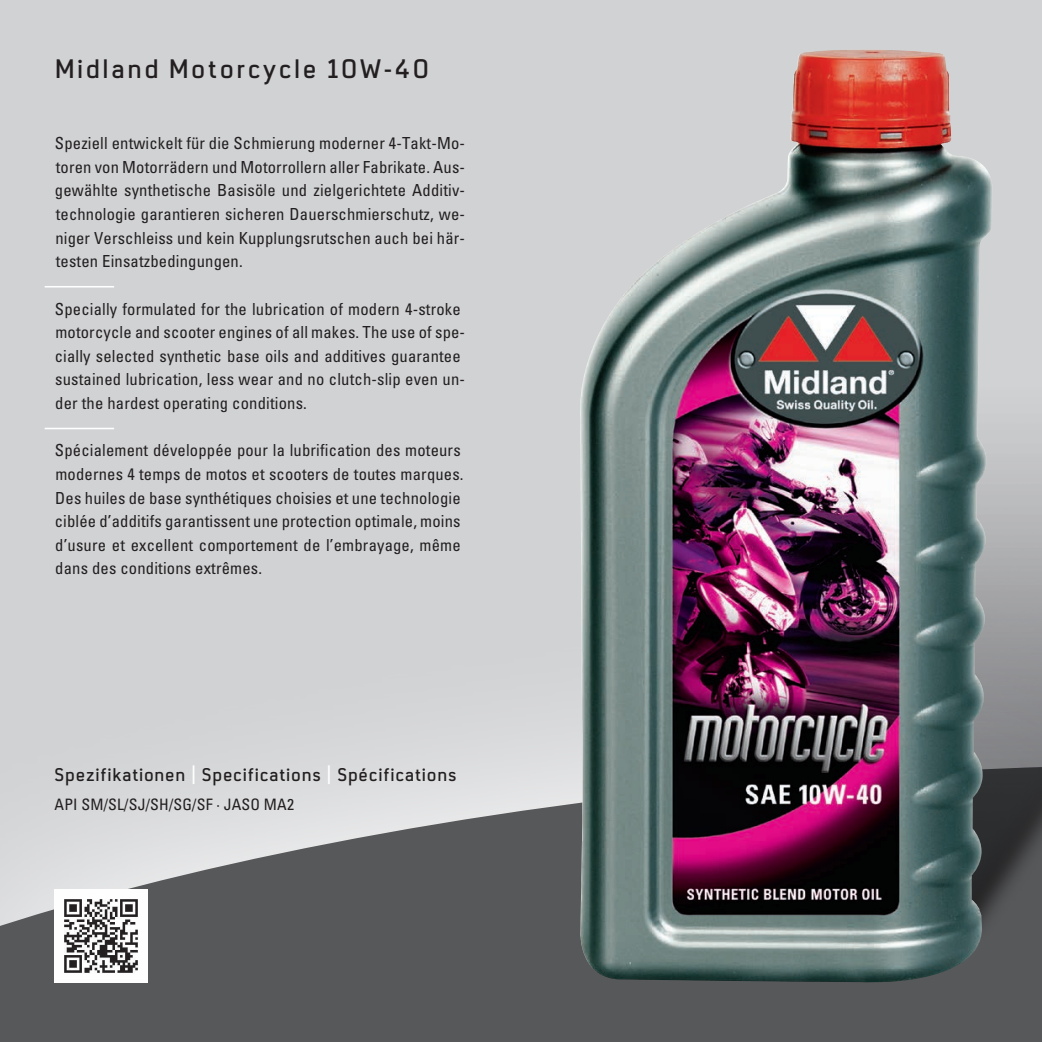
<style>
.page{position:relative;width:1042px;height:1042px;background:#d1d2d4}
.page>*{position:absolute;margin:0;border:0;box-sizing:border-box;transform-origin:0 0}
.t1{font:600 28px "Neustadt";letter-spacing:.09em;color:#231f20}
.t2{font:600 19.25px "Neustadt";letter-spacing:.04em;color:#231f20}
.t3{font:condensed 16.62px/23.6px "Univers LT Std";letter-spacing:.01em;color:#231f20}
.t4{font:condensed 15.75px "Univers LT Std";letter-spacing:.01em;color:#231f20}
.s1{color:#fff}
</style>
<div class="page">
<svg style="left:0;top:766px;width:1042px;height:276px;fill:#57585a"></svg>
<img style="left:994px;top:444px;width:48px;height:477px">
<img style="left:55px;top:889px;width:93px;height:93px">
<img style="left:578px;top:50px;width:416px;height:934px">
<hr style="left:45px;top:286px;width:69px;height:1px;background:#fff">
<hr style="left:45px;top:428px;width:69px;height:1px;background:#fff">
<h1 class="t1" style="left:55px;top:54px;width:375px">Midland Motorcycle 10W-40</h1>
<p class="t3" style="left:55px;top:131px;width:412px;text-align:justify">Speziell entwickelt für die Schmierung moderner 4-Takt-Mo&shy;toren von Motorrädern und Motorrollern aller Fabrikate. Aus&shy;gewählte synthetische Basisöle und zielgerichtete Additiv&shy;technologie garantieren sicheren Dauerschmierschutz, we&shy;niger Verschleiss und kein Kupplungsrutschen auch bei här&shy;testen Einsatzbedingungen.</p>
<p class="t3" style="left:55px;top:296px;width:412px">Specially formulated for the lubrication of modern 4-stroke motorcycle and scooter engines of all makes. The use of spe&shy;cially selected synthetic base oils and additives guarantee sustained lubrication, less wear and no clutch-slip even un&shy;der the hardest operating conditions.</p>
<p class="t3" style="left:55px;top:438px;width:410px">Spécialement développée pour la lubrification des moteurs modernes 4 temps de motos et scooters de toutes marques.<br>Des huiles de base synthétiques choisies et une technologie ciblée d’additifs garantissent une protection optimale, moins d’usure et excellent comportement de l’embrayage, même dans des conditions extrêmes.</p>
<p class="t2" style="left:55px;top:764px;width:403px">Spezifikationen <span class="s1">|</span> Specifications <span class="s1">|</span> Spécifications</p>
<p class="t4" style="left:55px;top:794px;width:241px">API SM/SL/SJ/SH/SG/SF ∙ JASO MA2</p>
</div>
